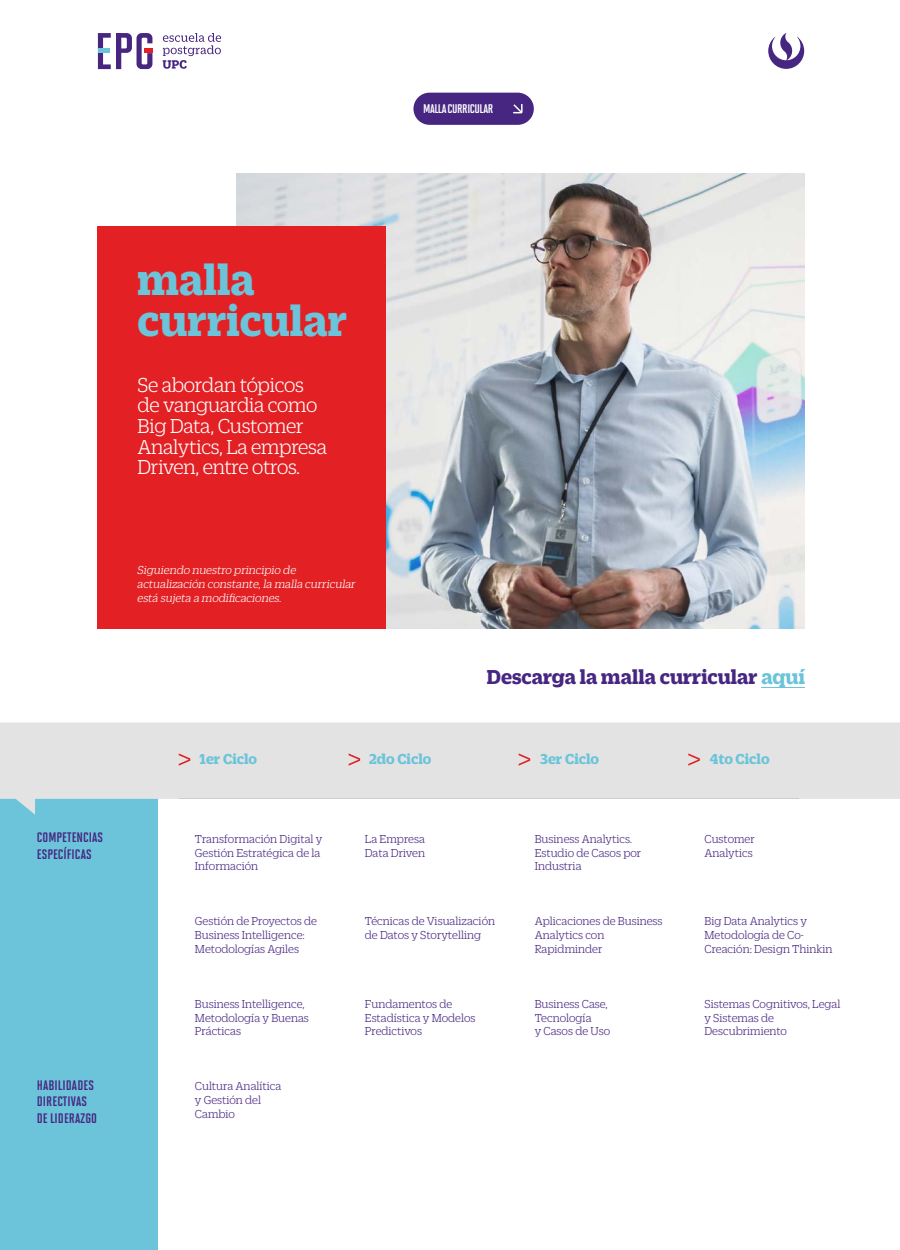
<style>
.page{position:relative;width:900px;height:1250px;background:#fff}
.page>*{position:absolute;margin:0;border:0;box-sizing:border-box;transform-origin:0 0}
.t1{font:700 46.88px/40.6px "Zizou Slab";color:#6bc4d9}
.t2{font:300 21.88px/20.6px "Zizou Slab";letter-spacing:-.015em;color:#fff}
.t3{font:700 21.88px "Zizou Slab";color:#472682}
.t4{font:700 15.62px "Zizou Slab";color:#6bc4d9}
.t5{font:13.75px/16.5px "Solano Gothic MVB Std Bd Cap";letter-spacing:.01em;color:#472682}
.t6{font:300 12.5px/13.8px "Zizou Slab";color:#472682}
.t7{font:italic 300 12.5px/13.8px "Zizou Slab";color:#fff}
.t8{font:12.5px "Solano Gothic MVB Std Bd Cap";letter-spacing:-.035em;color:#fff}
.s1{color:#6bc4d9}
</style>
<div class="page">
<img style="left:236px;top:173px;width:569px;height:455px">
<svg style="left:768px;top:33px;width:36px;height:36px"></svg>
<svg style="left:163px;top:33px;width:58px;height:36px"></svg>
<svg style="left:98px;top:33px;width:54px;height:36px"></svg>
<div style="left:144px;top:48px;width:8px;height:5px;background:#e32124"></div>
<div style="left:97px;top:226px;width:289px;height:402px;background:#e32124"></div>
<hr style="left:762px;top:687px;width:43px;height:1px;background:#6bc4d9">
<div style="left:413px;top:93px;width:121px;height:32px;background:#472682;border-radius:16px"></div>
<svg style="left:513px;top:104px;width:10px;height:9px"></svg>
<div style="left:0;top:799px;width:158px;height:451px;background:#6bc4d9"></div>
<svg style="left:0;top:722px;width:900px;height:93px;fill:#e3e3e3"></svg>
<svg style="left:179px;top:753px;width:11px;height:13px"></svg>
<svg style="left:349px;top:753px;width:11px;height:13px"></svg>
<svg style="left:519px;top:753px;width:11px;height:13px"></svg>
<svg style="left:688px;top:753px;width:12px;height:13px"></svg>
<p class="t8" style="left:423px;top:102px;width:72px">MALLACURRICULAR</p>
<h1 class="t1" style="left:138px;top:256px;width:211px">malla curricular</h1>
<h2 class="t2" style="left:138px;top:373px;width:191px">Se abordan tópicos de vanguardia como<br>Big Data, Customer<br>Analytics, La empresa<br>Driven, entre otros.</h2>
<p class="t5" style="left:37px;top:829px;width:68px">COMPETENCIAS<br>ESPECÍFICAS</p>
<p class="t5" style="left:37px;top:1077px;width:62px">HABILIDADES<br>DIRECTIVAS<br>DE LIDERAZGO</p>
<p class="t7" style="left:138px;top:563px;width:220px">Siguiendo nuestro principio de actualización constante la, malla curricular está sujeta a modificaciones.</p>
<p class="t4" style="left:200px;top:748px;width:59px">1er Ciclo</p>
<p class="t4" style="left:369px;top:748px;width:64px">2do Ciclo</p>
<h2 class="t3" style="left:487px;top:662px;width:320px">Descarga la malla curricular <span class="s1">aquí</span></h2>
<p class="t4" style="left:540px;top:748px;width:60px">3er Ciclo</p>
<p class="t4" style="left:710px;top:748px;width:61px">4to Ciclo</p>
<p class="t6" style="left:195px;top:831px;width:129px">Transformación Digital y<br>Gestión Estratégica de la<br>Información</p>
<p class="t6" style="left:365px;top:831px;width:62px">La Empresa<br>Data Driven</p>
<p class="t6" style="left:535px;top:831px;width:108px">Business Analytics.<br>Estudio de Casos por<br>Industria</p>
<p class="t6" style="left:704px;top:831px;width:52px">Customer<br>Analytics</p>
<p class="t6" style="left:195px;top:914px;width:124px">Gestión de Proyectos de<br>Business Intelligence:<br>Metodologías Agiles</p>
<p class="t6" style="left:365px;top:914px;width:132px">Técnicas de Visualización de Datos y Storytelling</p>
<p class="t6" style="left:535px;top:914px;width:129px">Aplicaciones de Business<br>Analytics con<br>Rapidminder</p>
<p class="t6" style="left:704px;top:914px;width:104px">Big Data Analytics y</p>
<p class="t6" style="left:704px;top:941px;width:130px">Creación: Design Thinkin</p>
<p class="t6" style="left:704px;top:927px;width:101px">Metodología de Co-</p>
<p class="t6" style="left:195px;top:996px;width:116px">Business Intelligence,<br>Metodología y Buenas<br>Prácticas</p>
<p class="t6" style="left:365px;top:996px;width:112px">Fundamentos de<br>Estadística y Modelos<br>Predictivos</p>
<p class="t6" style="left:535px;top:996px;width:77px">Business Case,<br>Tecnología<br>y Casos de Uso</p>
<p class="t6" style="left:704px;top:996px;width:138px">Sistemas Cognitivos, Legal y Sistemas de<br>Descubrimiento</p>
<p class="t6" style="left:195px;top:1079px;width:88px">Cultura Analítica y Gestión del<br>Cambio</p>
</div>
